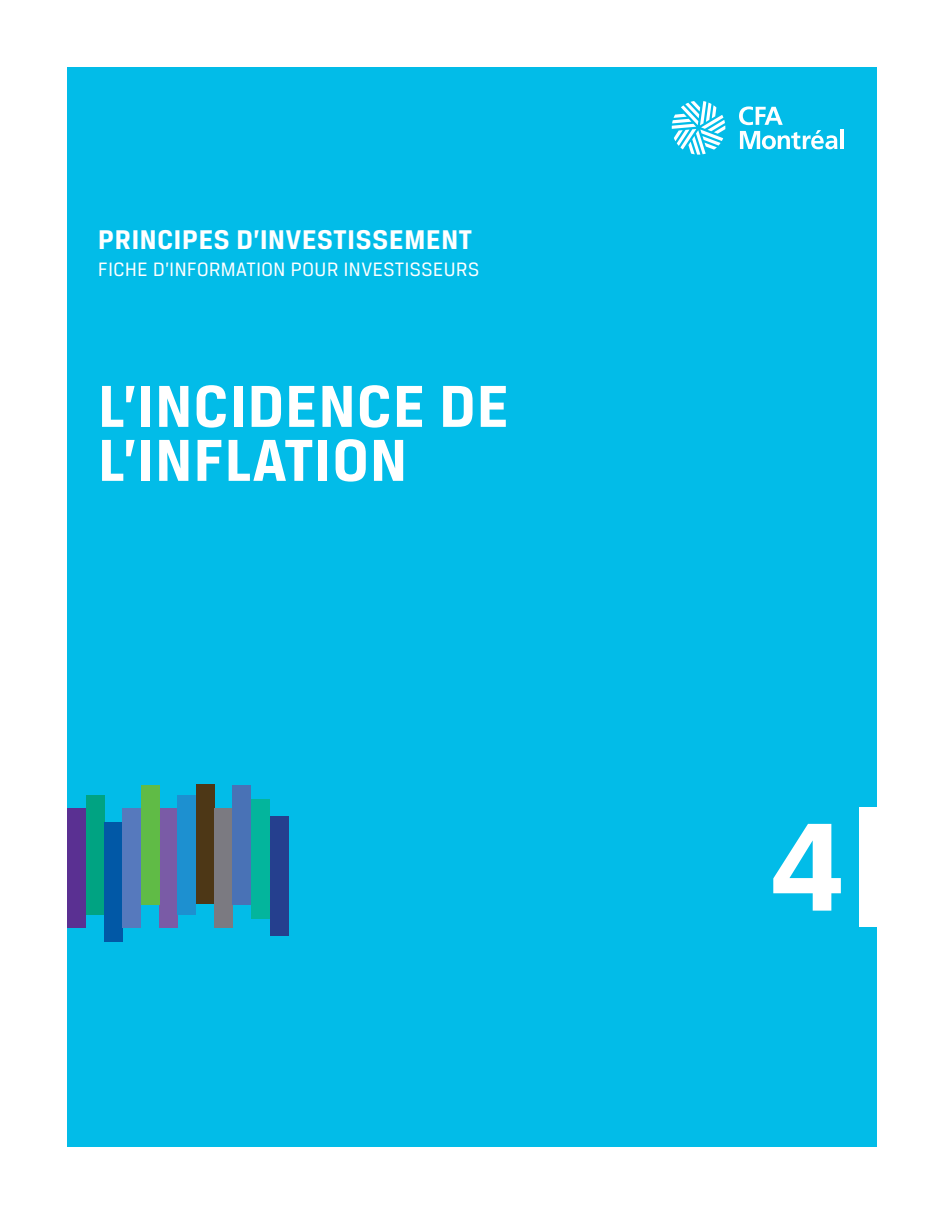
<style>
.page{position:relative;width:945px;height:1215px;background:#fff}
.page>*{position:absolute;margin:0;border:0;box-sizing:border-box;transform-origin:0 0}
.t1{font:700 133.5px "Breuer Text";color:#fff}
.t2{font:700 63px/54px "Breuer Text";letter-spacing:.025em;color:#fff}
.t3{font:700 28.8px "Breuer Text";letter-spacing:.025em;color:#fff}
.t4{font:20.7px "Breuer Text";letter-spacing:.025em;color:#fff}
</style>
<div class="page">
<div style="left:68px;top:68px;width:810px;height:1080px;background:#02bce8"></div>
<div style="left:859px;top:807px;width:36px;height:120px;background:#fff"></div>
<hr style="left:840px;top:130px;width:4px;height:19px;background:#fff">
<svg style="left:672px;top:101px;width:53px;height:54px"></svg>
<svg style="left:739px;top:106px;width:98px;height:43px"></svg>
<div style="left:68px;top:808px;width:18px;height:120px;background:#5a3092"></div>
<div style="left:159px;top:808px;width:19px;height:120px;background:#7a5ba6"></div>
<div style="left:86px;top:795px;width:18px;height:120px;background:#00a382"></div>
<div style="left:178px;top:795px;width:18px;height:120px;background:#1d90d0"></div>
<div style="left:104px;top:822px;width:19px;height:120px;background:#0158a6"></div>
<div style="left:196px;top:784px;width:18px;height:120px;background:#4d3716"></div>
<div style="left:123px;top:808px;width:18px;height:120px;background:#5679bd"></div>
<div style="left:251px;top:799px;width:18px;height:120px;background:#03b59c"></div>
<div style="left:270px;top:816px;width:18px;height:120px;background:#253f8e"></div>
<div style="left:214px;top:808px;width:19px;height:120px;background:#7b7a81"></div>
<div style="left:141px;top:785px;width:18px;height:120px;background:#60bb46"></div>
<div style="left:233px;top:785px;width:18px;height:120px;background:#4972b6"></div>
<h3 class="t3" style="left:98px;top:224px;width:375px">PRINCIPES D’INVESTISSEMENT</h3>
<p class="t4" style="left:98px;top:258px;width:382px">FICHE D’INFORMATION POUR INVESTISSEURS</p>
<h2 class="t2" style="left:98px;top:379px;width:412px">L’INCIDENCE DE<br>L’INFLATION</h2>
<h1 class="t1" style="left:770px;top:794px;width:76px">4</h1>
</div>
